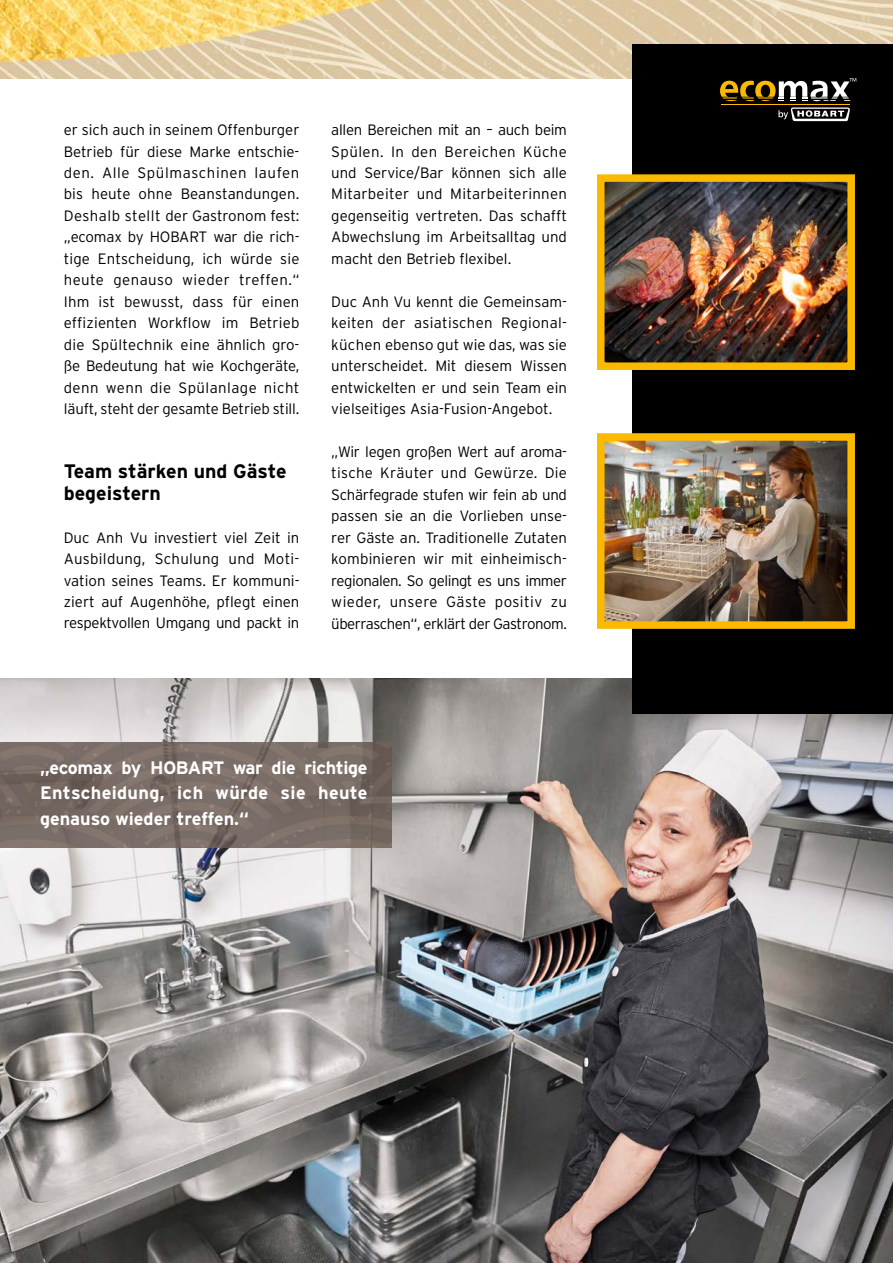
<style>
.page{position:relative;width:893px;height:1263px;background:#fff}
.page>*{position:absolute;margin:0;border:0;box-sizing:border-box;transform-origin:0 0}
.t1{font:700 19.5px/21.5px "Interstate";color:#000}
.t2{font:700 18px/25.5px "Interstate";letter-spacing:.01em;color:#fff;text-align:justify}
.t3{font:300 15px/21.5px "Interstate";color:#000;text-align:justify}
</style>
<div class="page">
<img style="left:0;top:0;width:893px;height:79px">
<img style="left:0;top:678px;width:893px;height:585px">
<hr style="left:0;top:268px;width:1px;height:141px;background:#000">
<img style="left:0;top:742px;width:391px;height:106px">
<div style="left:632px;top:44px;width:261px;height:670px;background:#000"></div>
<hr style="left:721px;top:104px;width:129px;height:1px;background:#fbba00">
<svg style="left:778px;top:107px;width:72px;height:14px"></svg>
<svg style="left:720px;top:78px;width:136px;height:23px"></svg>
<img style="left:606px;top:442px;width:240px;height:178px">
<div style="left:597px;top:433px;width:258px;height:196px;border:8px solid #fbba00"></div>
<img style="left:606px;top:183px;width:240px;height:178px">
<div style="left:597px;top:174px;width:258px;height:196px;border:8px solid #fbba00"></div>
<p class="t3" style="left:64px;top:119px;width:237px">er sich auch in seinem Offenburger Betrieb für diese Marke entschie&shy;den. Alle Spülmaschinen laufen bis heute ohne Beanstandungen.<br>Deshalb stellt der Gastronom fest: „ecomax by HOBART war die rich&shy;tige Entscheidung, ich würde sie heute genauso wieder treffen.“ Ihm ist bewusst, dass für einen effizienten Workflow im Betrieb die Spültechnik eine ähnlich gro&shy;ße Bedeutung hat wie Kochgeräte, denn wenn die Spülanlage nicht läuft, steht der gesamte Betrieb still.</p>
<h1 class="t1" style="left:64px;top:461px;width:224px">Team stärken und Gäste begeistern</h1>
<p class="t3" style="left:64px;top:526px;width:237px">Duc Anh Vu investiert viel Zeit in Ausbildung, Schulung und Moti&shy;vation seines Teams. Er kommuni&shy;ziert auf Augenhöhe, pflegt einen respektvollen Umgang und packt in</p>
<p class="t3" style="left:331px;top:119px;width:237px">allen Bereichen mit an – auch beim Spülen. In den Bereichen Küche und Service/Bar können sich alle Mitarbeiter und Mitarbeiterinnen gegenseitig vertreten. Das schafft Abwechslung im Arbeitsalltag und macht den Betrieb flexibel.</p>
<p class="t3" style="left:331px;top:291px;width:237px">Duc Anh Vu kennt die Gemeinsam&shy;keiten der asiatischen Regional&shy;küchen ebenso gut wie das, was sie unterscheidet. Mit diesem Wissen entwickelten er und sein Team ein vielseitiges Asia-Fusion-Angebot.</p>
<p class="t3" style="left:331px;top:441px;width:237px">„Wir legen großen Wert auf aroma&shy;tische Kräuter und Gewürze. Die Schärfegrade stufen wir fein ab und passen sie an die Vorlieben unse&shy;rer Gäste an. Traditionelle Zutaten kombinieren wir mit einheimisch&shy;regionalen. So gelingt es uns immer wieder, unsere Gäste positiv zu überraschen“, erklärt der Gastronom.</p>
<p class="t2" style="left:40px;top:755px;width:329px">„ecomax by HOBART war die richtige Entscheidung, ich würde sie heute genauso wieder treffen.“</p>
</div>
